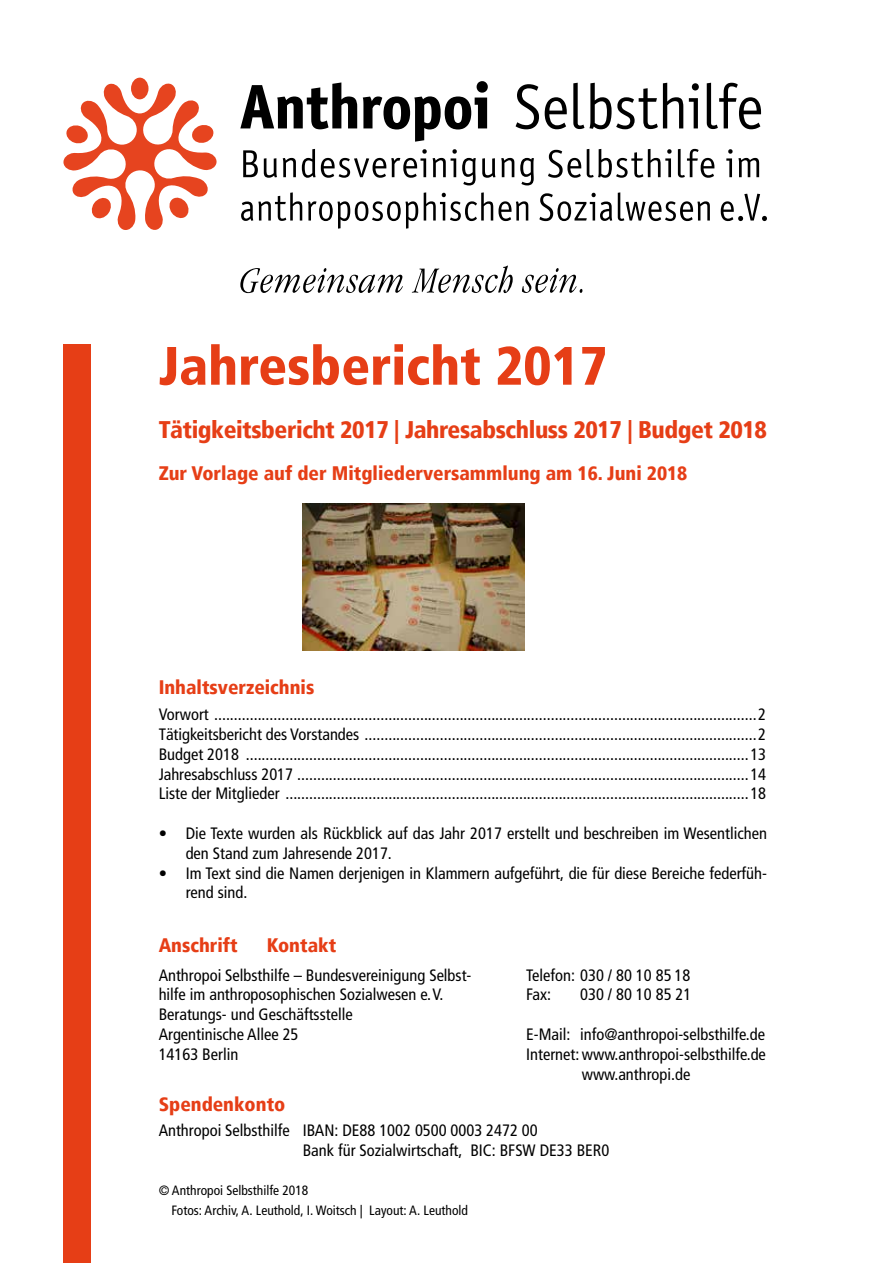
<style>
.page{position:relative;width:893px;height:1263px;background:#fff}
.page>*{position:absolute;margin:0;border:0;box-sizing:border-box;transform-origin:0 0}
.t1{font:900 condensed 54px "Frutiger LT";color:#e63e16}
.t2{font:900 condensed 24px "Frutiger LT";letter-spacing:-.015em;color:#e63e16}
.t3{font:900 condensed 19.5px "Frutiger LT";color:#e63e16}
.t4{font:condensed 16.5px/19.8px "Frutiger LT";color:#000}
.t5{font:condensed 13.5px/19.8px "Frutiger LT";color:#000}
</style>
<div class="page">
<svg style="left:240px;top:268px;width:163px;height:25px"></svg>
<svg style="left:412px;top:266px;width:101px;height:27px"></svg>
<svg style="left:522px;top:268px;width:60px;height:25px"></svg>
<svg style="left:131px;top:78px;width:18px;height:21px"></svg>
<svg style="left:63px;top:82px;width:154px;height:148px"></svg>
<svg style="left:240px;top:82px;width:117px;height:47px"></svg>
<svg style="left:363px;top:81px;width:125px;height:61px"></svg>
<svg style="left:516px;top:84px;width:23px;height:45px"></svg>
<svg style="left:545px;top:97px;width:22px;height:32px"></svg>
<svg style="left:573px;top:83px;width:110px;height:46px"></svg>
<svg style="left:689px;top:83px;width:10px;height:45px"></svg>
<svg style="left:707px;top:83px;width:54px;height:46px"></svg>
<svg style="left:243px;top:150px;width:15px;height:27px"></svg>
<svg style="left:264px;top:158px;width:13px;height:20px"></svg>
<svg style="left:283px;top:158px;width:13px;height:19px"></svg>
<svg style="left:302px;top:149px;width:125px;height:29px"></svg>
<svg style="left:433px;top:149px;width:43px;height:36px"></svg>
<svg style="left:482px;top:158px;width:13px;height:20px"></svg>
<svg style="left:501px;top:158px;width:13px;height:19px"></svg>
<svg style="left:520px;top:158px;width:14px;height:27px"></svg>
<svg style="left:548px;top:150px;width:33px;height:28px"></svg>
<svg style="left:587px;top:149px;width:85px;height:29px"></svg>
<svg style="left:678px;top:149px;width:36px;height:29px"></svg>
<svg style="left:726px;top:149px;width:33px;height:28px"></svg>
<svg style="left:241px;top:192px;width:61px;height:29px"></svg>
<svg style="left:308px;top:201px;width:110px;height:28px"></svg>
<svg style="left:424px;top:192px;width:104px;height:29px"></svg>
<svg style="left:539px;top:193px;width:73px;height:28px"></svg>
<svg style="left:618px;top:192px;width:92px;height:29px"></svg>
<svg style="left:721px;top:194px;width:46px;height:27px"></svg>
<div style="left:64px;top:345px;width:27px;height:918px;background:#e63e16"></div>
<img style="left:303px;top:504px;width:221px;height:147px">
<h1 class="t1" style="left:159px;top:333px;width:450px">Jahresbericht 2017</h1>
<h2 class="t2" style="left:159px;top:415px;width:610px">Tätigkeitsbericht 2017 | Jahresabschluss 2017 | Budget 2018</h2>
<p class="t3" style="left:159px;top:462px;width:530px">Zur Vorlage auf der Mitgliederversammlung am 16. Juni 2018</p>
<p class="t3" style="left:159px;top:675px;width:157px">Inhaltsverzeichnis</p>
<p class="t4" style="left:159px;top:704px;width:609px;text-align:justify">Vorwort .........................................................................................................................................2<br>Tätigkeitsbericht des Vorstandes ...................................................................................................2<br>Budget 2018 ...............................................................................................................................13<br>Jahresabschluss 2017 ..................................................................................................................14<br>Liste der Mitglieder .....................................................................................................................18</p>
<p class="t4" style="left:186px;top:823px;width:583px;text-indent:-27px">• Die Texte wurden als Rückblick auf das Jahr 2017 erstellt und beschreiben im Wesentlichen den Stand zum Jahresende 2017.</p>
<p class="t4" style="left:186px;top:863px;width:583px;text-indent:-27px">• Im Text sind die Namen derjenigen in Klammern aufgeführt, die für diese Bereiche federfüh&shy;rend sind.</p>
<p class="t3" style="left:159px;top:933px;width:81px">Anschrift</p>
<p class="t3" style="left:267px;top:933px;width:71px">Kontakt</p>
<p class="t4" style="left:159px;top:965px;width:314px">Anthropoi Selbsthilfe – Bundesvereinigung Selbst-</p>
<p class="t4" style="left:526px;top:965px;width:166px">Telefon: 030 / 80 10 85 18</p>
<p class="t4" style="left:159px;top:985px;width:286px">hilfe im anthroposophischen Sozialwesen e.V.</p>
<p class="t4" style="left:526px;top:985px;width:26px">Fax:</p>
<p class="t4" style="left:580px;top:985px;width:113px">030 / 80 10 85 21</p>
<p class="t4" style="left:159px;top:1005px;width:195px">Beratungs- und Geschäftsstelle<br>Argentinische Allee 25</p>
<p class="t4" style="left:526px;top:1024px;width:240px">E-Mail: info@anthropoi-selbsthilfe.de</p>
<p class="t4" style="left:159px;top:1044px;width:81px">14163 Berlin</p>
<p class="t4" style="left:582px;top:1044px;width:186px;text-indent:-55px">Internet:www.anthropoi-selbsthilfe.de www.anthropi.de</p>
<p class="t3" style="left:159px;top:1092px;width:128px">Spendenkonto</p>
<p class="t4" style="left:303px;top:1120px;width:308px;text-indent:-144px">Anthropoi Selbsthilfe IBAN: DE88 1002 0500 0003 2472 00<br>Bank für Sozialwirtschaft, BIC: BFSW DE33 BER0</p>
<p class="t5" style="left:172px;top:1181px;width:298px;text-indent:-13px">© Anthropoi Selbsthilfe 2018<br>Fotos: Archiv, A. Leuthold, I. Woitsch | Layout: A. Leuthold</p>
</div>
